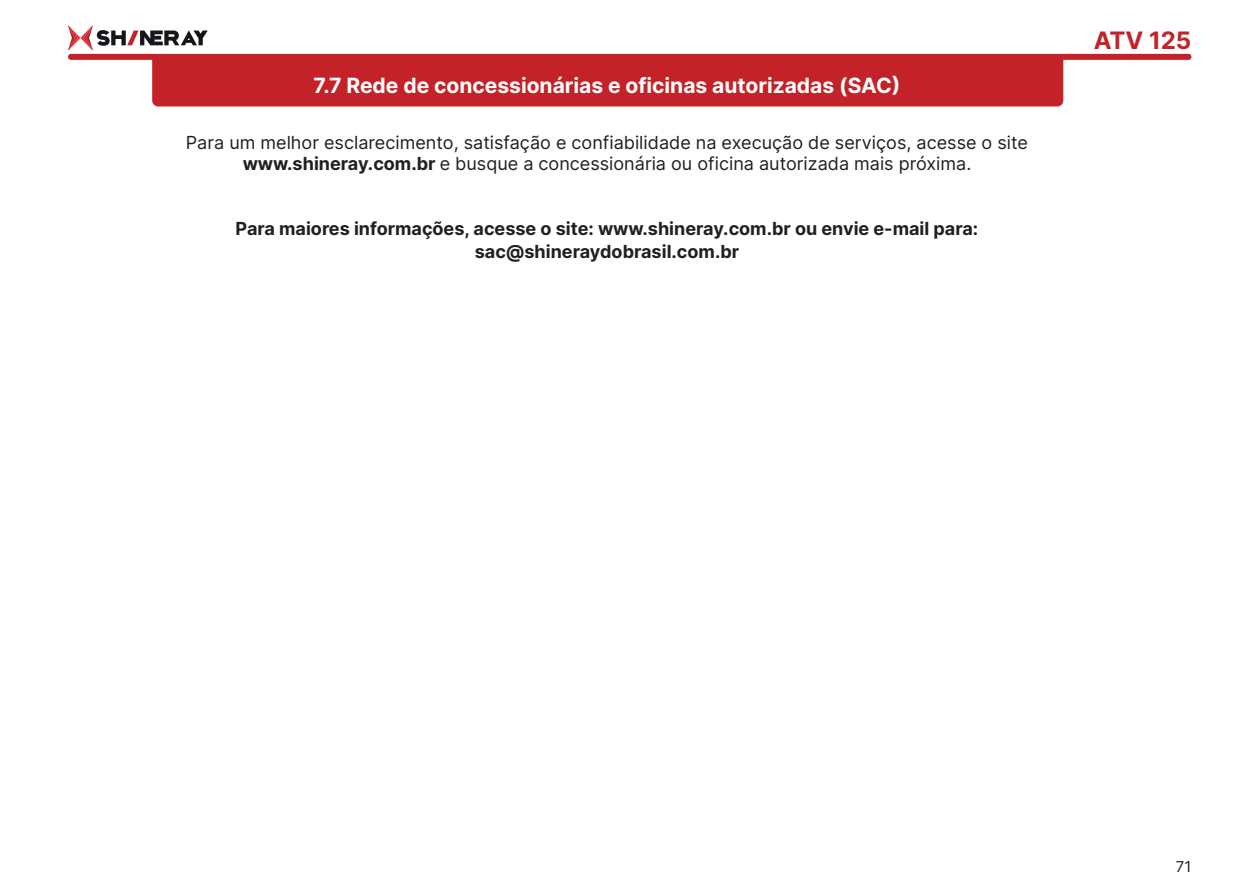
<style>
.page{position:relative;width:1234px;height:893px;background:#fff}
.page>*{position:absolute;margin:0;border:0;box-sizing:border-box;transform-origin:0 0}
.t1{font:700 24px "Inter";color:#c32328}
.sub_título{font:700 21px "Inter";color:#fff}
.MANUAIS{font:18px "Inter";color:#231f20}
.MANUAIS-2{font:700 18px "Inter";color:#231f20}
.t2{font:15px "Inter";color:#231f20}
.s1{font-weight:700}
</style>
<div class="page">
<svg style="left:68px;top:26px;width:140px;height:25px"></svg>
<div style="left:68px;top:54px;width:1123px;height:6px;background:#c32328;border-radius:3px"></div>
<div style="left:152px;top:60px;width:911px;height:46px;background:#c32328"></div>
<p class="sub_título" style="left:313px;top:70px;width:588px">7.7 Rede de concessionárias e oficinas autorizadas (SAC)</p>
<p class="MANUAIS" style="left:186px;top:129px;width:843px">Para um melhor esclarecimento, satisfação e confiabilidade na execução de serviços, acesse o site</p>
<p class="MANUAIS" style="left:242px;top:151px;width:730px"><span class="s1">www.shineray.com.br</span> e busque a concessionária ou oficina autorizada mais próxima.</p>
<p class="MANUAIS-2" style="left:235px;top:215px;width:744px">Para maiores informações, acesse o site: www.shineray.com.br ou envie e-mail para:</p>
<p class="MANUAIS-2" style="left:474px;top:239px;width:266px">sac@shineraydobrasil.com.br</p>
<h1 class="t1" style="left:1093px;top:23px;width:99px">ATV 125</h1>
<p class="t2" style="left:1175px;top:855px;width:17px">71</p>
</div>
